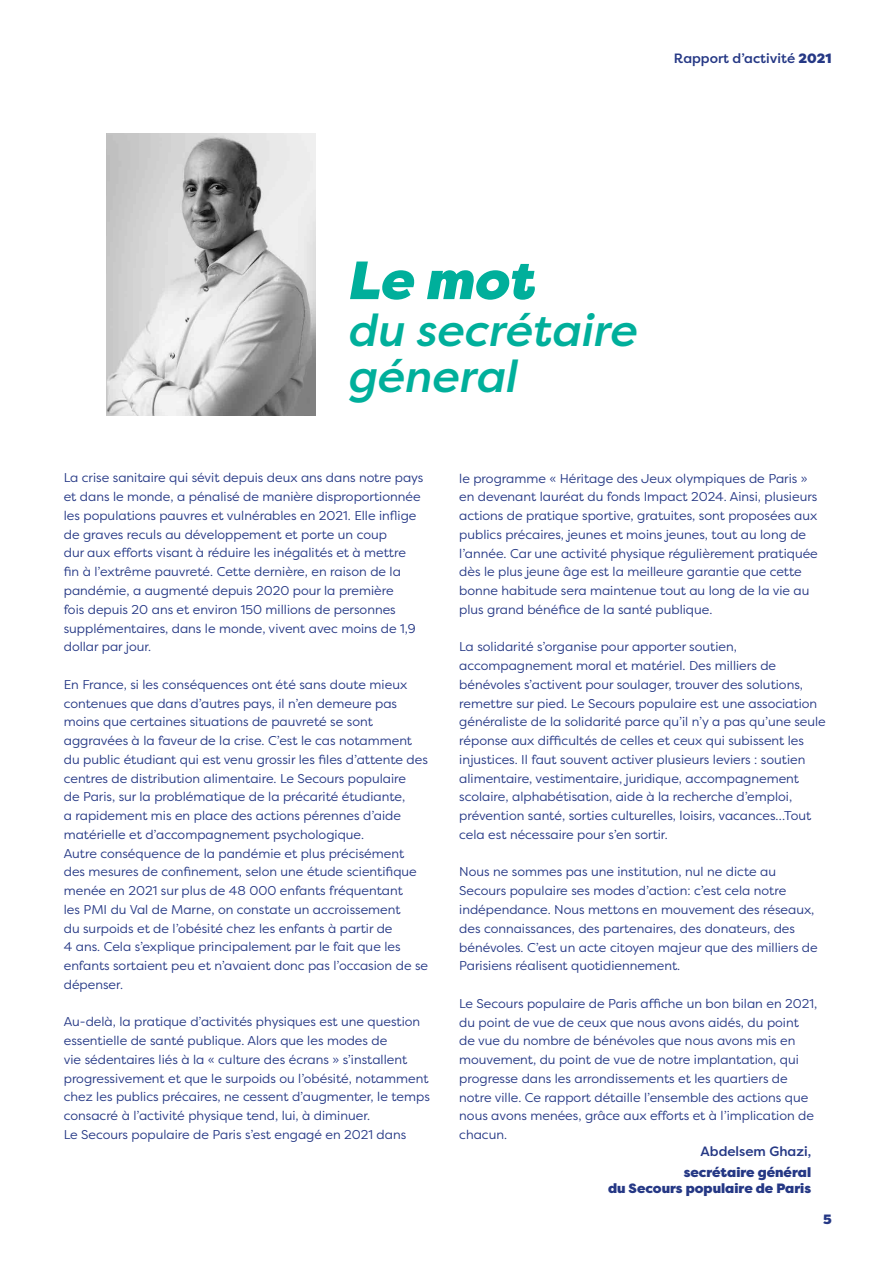
<style>
.page{position:relative;width:893px;height:1263px;background:#fff}
.page>*{position:absolute;margin:0;border:0;box-sizing:border-box;transform-origin:0 0}
.t1{font:italic 900 53.7px "Filson Pro";color:#00af9b}
.t2{font:italic 500 45px/46.5px "Filson Pro";color:#00af9b}
.t3{font:900 13.5px/16.2px "Filson Pro";color:#253885;text-align:right}
.t4{font:500 13.5px "Filson Pro";color:#253885}
.t5{font:12.75px/18.8px "Filson Pro";color:#253885}
.s1{font-weight:900}
</style>
<div class="page">
<img style="left:106px;top:134px;width:209px;height:282px">
<p class="t4" style="left:674px;top:49px;width:159px">Rapport d’activité <span class="s1">2021</span></p>
<h1 class="t1" style="left:347px;top:247px;width:188px">Le mot</h1>
<h2 class="t2" style="left:347px;top:306px;width:291px">du secrétaire géneral</h2>
<p class="t5" style="left:64px;top:468px;width:361px">La crise sanitaire qui sévit depuis deux ans dans notre pays et dans le monde, a pénalisé de manière disproportionnée les populations pauvres et vulnérables en 2021. Elle inflige de graves reculs au développement et porte un coup<br>dur aux efforts visant à réduire les inégalités et à mettre fin à l’extrême pauvreté. Cette dernière, en raison de la pandémie, a augmenté depuis 2020 pour la première<br>fois depuis 20 ans et environ 150 millions de personnes supplémentaires, dans le monde, vivent avec moins de 1,9 dollar par jour.</p>
<p class="t5" style="left:64px;top:675px;width:366px">En France, si les conséquences ont été sans doute mieux contenues que dans d’autres pays, il n’en demeure pas moins que certaines situations de pauvreté se sont aggravées à la faveur de la crise. C’est le cas notamment du public étudiant qui est venu grossir les files d’attente des centres de distribution alimentaire. Le Secours populaire<br>de Paris, sur la problématique de la précarité étudiante,<br>a rapidement mis en place des actions pérennes d’aide matérielle et d’accompagnement psychologique.<br>Autre conséquence de la pandémie et plus précisément des mesures de confinement, selon une étude scientifique menée en 2021 sur plus de 48 000 enfants fréquentant<br>les PMI du Val de Marne, on constate un accroissement<br>du surpoids et de l’obésité chez les enfants à partir de<br>4 ans. Cela s’explique principalement par le fait que les enfants sortaient peu et n’avaient donc pas l’occasion de se dépenser.</p>
<p class="t5" style="left:64px;top:1012px;width:368px">Au-delà, la pratique d’activités physiques est une question essentielle de santé publique. Alors que les modes de<br>vie sédentaires liés à la « culture des écrans » s’installent progressivement et que le surpoids ou l’obésité, notamment chez les publics précaires, ne cessent d’augmenter, le temps consacré à l’activité physique tend, lui, à diminuer.<br>Le Secours populaire de Paris s’est engagé en 2021 dans</p>
<p class="t5" style="left:459px;top:468px;width:360px">le programme « Héritage des Jeux olympiques de Paris » en devenant lauréat du fonds Impact 2024. Ainsi, plusieurs actions de pratique sportive, gratuites, sont proposées aux publics précaires, jeunes et moins jeunes, tout au long de l’année. Car une activité physique régulièrement pratiquée dès le plus jeune âge est la meilleure garantie que cette bonne habitude sera maintenue tout au long de la vie au plus grand bénéfice de la santé publique.</p>
<p class="t5" style="left:459px;top:637px;width:368px">La solidarité s’organise pour apporter soutien, accompagnement moral et matériel. Des milliers de bénévoles s’activent pour soulager, trouver des solutions, remettre sur pied. Le Secours populaire est une association généraliste de la solidarité parce qu’il n’y a pas qu’une seule réponse aux difficultés de celles et ceux qui subissent les injustices. Il faut souvent activer plusieurs leviers : soutien alimentaire, vestimentaire, juridique, accompagnement scolaire, alphabétisation, aide à la recherche d’emploi, prévention santé, sorties culturelles, loisirs, vacances…Tout cela est nécessaire pour s’en sortir.</p>
<p class="t5" style="left:459px;top:862px;width:360px">Nous ne sommes pas une institution, nul ne dicte au Secours populaire ses modes d’action: c’est cela notre indépendance. Nous mettons en mouvement des réseaux, des connaissances, des partenaires, des donateurs, des bénévoles. C’est un acte citoyen majeur que des milliers de Parisiens réalisent quotidiennement.</p>
<p class="t5" style="left:459px;top:993px;width:360px">Le Secours populaire de Paris affiche un bon bilan en 2021, du point de vue de ceux que nous avons aidés, du point de vue du nombre de bénévoles que nous avons mis en mouvement, du point de vue de notre implantation, qui progresse dans les arrondissements et les quartiers de notre ville. Ce rapport détaille l’ensemble des actions que nous avons menées, grâce aux efforts et à l’implication de chacun.</p>
<p class="t4" style="left:700px;top:1142px;width:112px">Abdelsem Ghazi,</p>
<p class="t3" style="left:608px;top:1164px;width:205px">secrétaire général<br>du Secours populaire de Paris</p>
<p class="t3" style="left:823px;top:1212px;width:10px">5</p>
</div>
